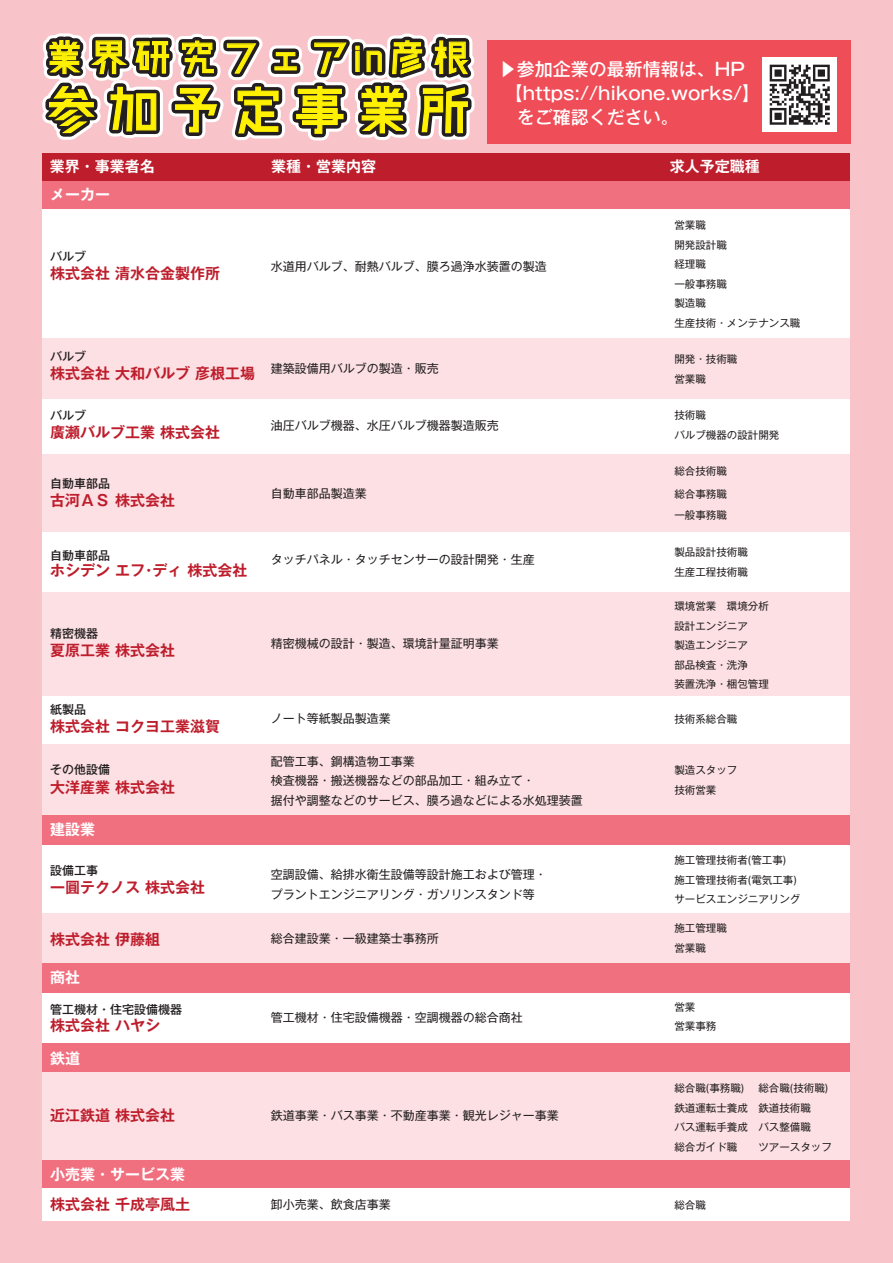
<style>
.page{position:relative;width:893px;height:1263px;background:#f9c4c9}
.page>*{position:absolute;margin:0;border:0;box-sizing:border-box;transform-origin:0 0}
.t1{font:57.6px "Makinas Scrap 5";letter-spacing:.08em;color:#fff101}
.t2{font:40.95px "Makinas Scrap 5";letter-spacing:.08em;color:#fff101}
.t3{font:500 18px "Gothic MB101 Pr 6 N";color:#fff}
.t4{font:700 15px "Gothic MB101 Pr 6 N De";color:#be1d2c}
.t5{font:700 15px "Gothic MB101 Pr 6 N De";color:#fff}
.t6{font:12px/19.5px "Gothic MB101 Pr 6 N";color:#231f20}
.t7{font:500 12px "Gothic MB101 Pr 6 N";color:#231f20}
.t8{font:10.5px/19.5px "Gothic MB101 Pr 6 N";color:#231f20}
.s1{font-weight:500}
.s2{font-family:"Gothic MB101 Pr 6 N De";font-weight:700;font-size:15px;color:#be1d2c}
</style>
<div class="page">
<div style="left:43px;top:399px;width:807px;height:55px;background:#fff"></div>
<div style="left:43px;top:454px;width:807px;height:79px;background:#fce0e4"></div>
<div style="left:43px;top:533px;width:807px;height:59px;background:#fff"></div>
<div style="left:43px;top:592px;width:807px;height:104px;background:#fce0e4"></div>
<div style="left:43px;top:696px;width:807px;height:48px;background:#fff"></div>
<div style="left:43px;top:744px;width:807px;height:71px;background:#fce0e4"></div>
<div style="left:43px;top:845px;width:807px;height:69px;background:#fff"></div>
<div style="left:43px;top:914px;width:807px;height:49px;background:#fce0e4"></div>
<div style="left:43px;top:1072px;width:807px;height:88px;background:#fce0e4"></div>
<div style="left:43px;top:1042px;width:807px;height:30px;background:#f17080"></div>
<div style="left:43px;top:992px;width:807px;height:50px;background:#fff"></div>
<div style="left:43px;top:1160px;width:807px;height:29px;background:#f17080"></div>
<div style="left:43px;top:1188px;width:807px;height:33px;background:#fff"></div>
<div style="left:43px;top:180px;width:807px;height:30px;background:#f17080"></div>
<div style="left:43px;top:815px;width:807px;height:30px;background:#f17080"></div>
<div style="left:43px;top:963px;width:807px;height:29px;background:#f17080"></div>
<svg style="left:42px;top:33px;width:450px;height:126px"></svg>
<div style="left:43px;top:153px;width:218px;height:28px;background:#be1d2c"></div>
<div style="left:261px;top:153px;width:402px;height:28px;background:#be1d2c"></div>
<div style="left:663px;top:153px;width:187px;height:28px;background:#be1d2c"></div>
<div style="left:43px;top:210px;width:807px;height:129px;background:#fff"></div>
<div style="left:43px;top:339px;width:807px;height:60px;background:#fce0e4"></div>
<div style="left:487px;top:41px;width:363px;height:103px;background:#ef4d57"></div>
<div style="left:762px;top:57px;width:75px;height:75px;background:#fff"></div>
<svg style="left:770px;top:65px;width:60px;height:60px"></svg>
<h2 class="t2" style="left:44px;top:34px;width:429px">業界研究フェアin彦根</h2>
<h1 class="t1" style="left:43px;top:77px;width:432px">参加予定事業所</h1>
<p class="t5" style="left:50px;top:154px;width:106px">業界・事業者名</p>
<p class="t5" style="left:271px;top:154px;width:106px">業種・営業内容</p>
<p class="t5" style="left:670px;top:154px;width:91px">求人予定職種</p>
<p class="t5" style="left:50px;top:182px;width:61px">メーカー</p>
<p class="t8" style="left:674px;top:215px;width:127px">営業職<br>開発設計職<br>経理職<br>一般事務職<br>製造職<br>生産技術・メンテナンス職</p>
<h3 class="t3" style="left:499px;top:55px;width:248px">▶参加企業の最新情報は、HP</h3>
<h3 class="t3" style="left:505px;top:79px;width:257px">【https://hikone.works/】</h3>
<h3 class="t3" style="left:499px;top:103px;width:181px">　をご確認ください。</h3>
<p class="t7" style="left:50px;top:247px;width:37px">バルブ</p>
<p class="t4" style="left:50px;top:261px;width:171px">株式会社 清水合金製作所</p>
<p class="t6" style="left:271px;top:256px;width:277px">水道用バルブ、耐熱バルブ、膜ろ過浄水装置の製造</p>
<p class="t6" style="left:50px;top:350px;width:390px;line-height:11.9px"><span class="s1">バルブ<br></span><span class="s2">株式会社 大和バルブ 彦根工場</span> 建築設備用バルブの製造・販売</p>
<p class="t7" style="left:50px;top:406px;width:37px">バルブ</p>
<p class="t4" style="left:50px;top:420px;width:171px">廣瀬バルブ工業 株式会社</p>
<p class="t6" style="left:271px;top:415px;width:229px">油圧バルブ機器、水圧バルブ機器製造販売</p>
<p class="t7" style="left:50px;top:473px;width:62px">自動車部品</p>
<p class="t4" style="left:50px;top:488px;width:126px">古河ＡＳ 株式会社</p>
<p class="t7" style="left:50px;top:545px;width:62px">自動車部品</p>
<p class="t4" style="left:50px;top:558px;width:199px">ホシデン エフ･ディ 株式会社</p>
<p class="t7" style="left:50px;top:624px;width:50px">精密機器</p>
<p class="t4" style="left:50px;top:638px;width:126px">夏原工業 株式会社</p>
<p class="t7" style="left:50px;top:699px;width:37px">紙製品</p>
<p class="t4" style="left:50px;top:714px;width:171px">株式会社 コクヨ工業滋賀</p>
<p class="t7" style="left:50px;top:760px;width:62px">その他設備</p>
<p class="t4" style="left:50px;top:775px;width:126px">大洋産業 株式会社</p>
<p class="t5" style="left:50px;top:817px;width:46px">建設業</p>
<p class="t6" style="left:271px;top:483px;width:97px">自動車部品製造業</p>
<p class="t6" style="left:271px;top:549px;width:265px">タッチパネル・タッチセンサーの設計開発・生産</p>
<p class="t6" style="left:271px;top:633px;width:229px">精密機械の設計・製造、環境計量証明事業</p>
<p class="t6" style="left:271px;top:708px;width:121px">ノート等紙製品製造業</p>
<p class="t6" style="left:271px;top:751px;width:313px">配管工事、鋼構造物工事業<br>検査機器・搬送機器などの部品加工・組み立て・<br>据付や調整などのサービス、膜ろ過などによる水処理装置</p>
<p class="t7" style="left:50px;top:860px;width:50px">設備工事</p>
<p class="t4" style="left:50px;top:875px;width:156px">一圓テクノス 株式会社</p>
<p class="t6" style="left:271px;top:864px;width:277px">空調設備、給排水衛生設備等設計施工および管理・プラントエンジニアリング・ガソリンスタンド等</p>
<p class="t4" style="left:50px;top:927px;width:111px">株式会社 伊藤組</p>
<p class="t5" style="left:50px;top:965px;width:31px">商社</p>
<p class="t7" style="left:50px;top:999px;width:134px">管工機材・住宅設備機器</p>
<p class="t4" style="left:50px;top:1013px;width:111px">株式会社 ハヤシ</p>
<p class="t5" style="left:50px;top:1045px;width:31px">鉄道</p>
<p class="t6" style="left:271px;top:928px;width:169px">総合建設業・一級建築士事務所</p>
<p class="t6" style="left:271px;top:1007px;width:253px">管工機材・住宅設備機器・空調機器の総合商社</p>
<p class="t4" style="left:50px;top:1103px;width:126px">近江鉄道 株式会社</p>
<p class="t6" style="left:271px;top:1105px;width:289px">鉄道事業・バス事業・不動産事業・観光レジャー事業</p>
<p class="t5" style="left:50px;top:1161px;width:137px">小売業・サービス業</p>
<p class="t8" style="left:674px;top:348px;width:64px;line-height:20.1px">開発・技術職営業職</p>
<p class="t8" style="left:674px;top:405px;width:106px">技術職<br>バルブ機器の設計開発</p>
<p class="t8" style="left:674px;top:459px;width:54px;line-height:22.8px">総合技術職総合事務職</p>
<p class="t8" style="left:674px;top:505px;width:54px">一般事務職</p>
<p class="t8" style="left:674px;top:542px;width:75px">製品設計技術職生産工程技術職</p>
<p class="t8" style="left:674px;top:596px;width:96px">環境営業　環境分析設計エンジニア<br>製造エンジニア<br>部品検査・洗浄<br>装置洗浄・梱包管理</p>
<p class="t8" style="left:674px;top:709px;width:64px">技術系総合職</p>
<p class="t8" style="left:674px;top:760px;width:64px">製造スタッフ技術営業</p>
<p class="t8" style="left:674px;top:850px;width:127px">施工管理技術者(管工事)<br>施工管理技術者(電気工事)サービスエンジニアリング</p>
<p class="t8" style="left:674px;top:918px;width:54px">施工管理職</p>
<p class="t8" style="left:674px;top:937px;width:33px">営業職</p>
<p class="t8" style="left:674px;top:996px;width:43px">営業<br>営業事務</p>
<p class="t8" style="left:674px;top:1078px;width:159px">総合職(事務職)　 総合職(技術職)鉄道運転士養成　鉄道技術職<br>バス運転手養成　バス整備職<br>総合ガイド職　　ツアースタッフ</p>
<p class="t4" style="left:50px;top:1192px;width:141px">株式会社 千成亭風土</p>
<p class="t6" style="left:271px;top:1193px;width:121px">卸小売業、飲食店事業</p>
<p class="t8" style="left:674px;top:1195px;width:33px">総合職</p>
</div>
